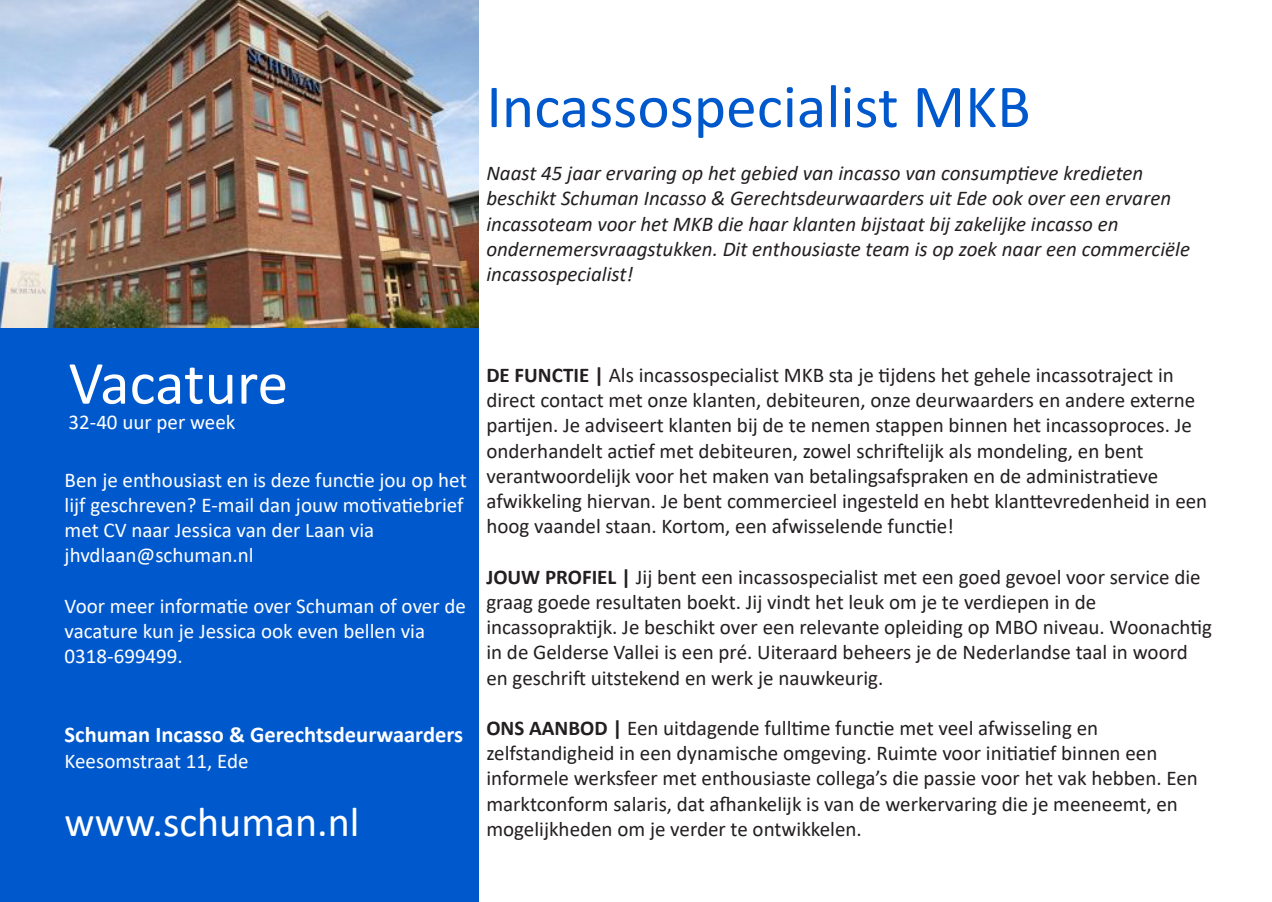
<style>
.page{position:relative;width:1272px;height:902px;background:#fff}
.page>*{position:absolute;margin:0;border:0;box-sizing:border-box;transform-origin:0 0}
.t1{font:61.5px "Calibri";color:#0059cc}
.t2{font:61.5px "Calibri";letter-spacing:-.01em;color:#fff}
.t3{font:42px "Calibri";color:#fff}
.t4{font:700 22.5px "Calibri";color:#fff}
.t5{font:21px/25.2px "Calibri";color:#231f20}
.t6{font:italic 21px/25.2px "Calibri";color:#231f20}
.t7{font:21px/25.2px "Calibri";color:#fff}
.s1{font-weight:700}
</style>
<div class="page">
<div style="left:0;top:38px;width:478px;height:863px;background:#0059cc"></div>
<img style="left:0;top:0;width:478px;height:327px">
<p class="t1" style="left:486px;top:64px;width:545px">Incassospecialist MKB</p>
<p class="t6" style="left:486px;top:160px;width:705px">Naast 45 jaar ervaring op het gebied van incasso van consumptieve kredieten beschikt Schuman Incasso &amp; Gerechtsdeurwaarders uit Ede ook over een ervaren incassoteam voor het MKB die haar klanten bijstaat bij zakelijke incasso en ondernemersvraagstukken. Dit enthousiaste team is op zoek naar een commerciële incassospecialist!</p>
<p class="t2" style="left:69px;top:340px;width:221px">Vacature</p>
<p class="t7" style="left:69px;top:408px;width:168px">32-40 uur per week</p>
<p class="t7" style="left:65px;top:466px;width:403px">Ben je enthousiast en is deze functie jou op het lijf geschreven? E-mail dan jouw motivatiebrief met CV naar Jessica van der Laan via jhvdlaan@schuman.nl</p>
<p class="t7" style="left:65px;top:592px;width:403px">Voor meer informatie over Schuman of over de vacature kun je Jessica ook even bellen via<br>0318-699499.</p>
<p class="t4" style="left:65px;top:719px;width:400px">Schuman Incasso &amp; Gerechtsdeurwaarders</p>
<p class="t7" style="left:65px;top:747px;width:185px">Keesomstraat 11, Ede</p>
<p class="t3" style="left:65px;top:793px;width:296px">www.schuman.nl</p>
<p class="t5" style="left:486px;top:362px;width:722px"><span class="s1">DE FUNCTIE |</span> Als incassospecialist MKB sta je tijdens het gehele incassotraject in direct contact met onze klanten, debiteuren, onze deurwaarders en andere externe partijen. Je adviseert klanten bij de te nemen stappen binnen het incassoproces. Je onderhandelt actief met debiteuren, zowel schriftelijk als mondeling, en bent verantwoordelijk voor het maken van betalingsafspraken en de administratieve afwikkeling hiervan. Je bent commercieel ingesteld en hebt klanttevredenheid in een hoog vaandel staan. Kortom, een afwisselende functie!</p>
<p class="t5" style="left:486px;top:563px;width:727px"><span class="s1">JOUW PROFIEL |</span> Jij bent een incassospecialist met een goed gevoel voor service die graag goede resultaten boekt. Jij vindt het leuk om je te verdiepen in de incassopraktijk. Je beschikt over een relevante opleiding op MBO niveau. Woonachtig in de Gelderse Vallei is een pré. Uiteraard beheers je de Nederlandse taal in woord en geschrift uitstekend en werk je nauwkeurig.</p>
<p class="t5" style="left:486px;top:714px;width:713px"><span class="s1">ONS AANBOD |</span> Een uitdagende fulltime functie met veel afwisseling en zelfstandigheid in een dynamische omgeving. Ruimte voor initiatief binnen een informele werksfeer met enthousiaste collega’s die passie voor het vak hebben. Een marktconform salaris, dat afhankelijk is van de werkervaring die je meeneemt, en mogelijkheden om je verder te ontwikkelen.</p>
</div>
